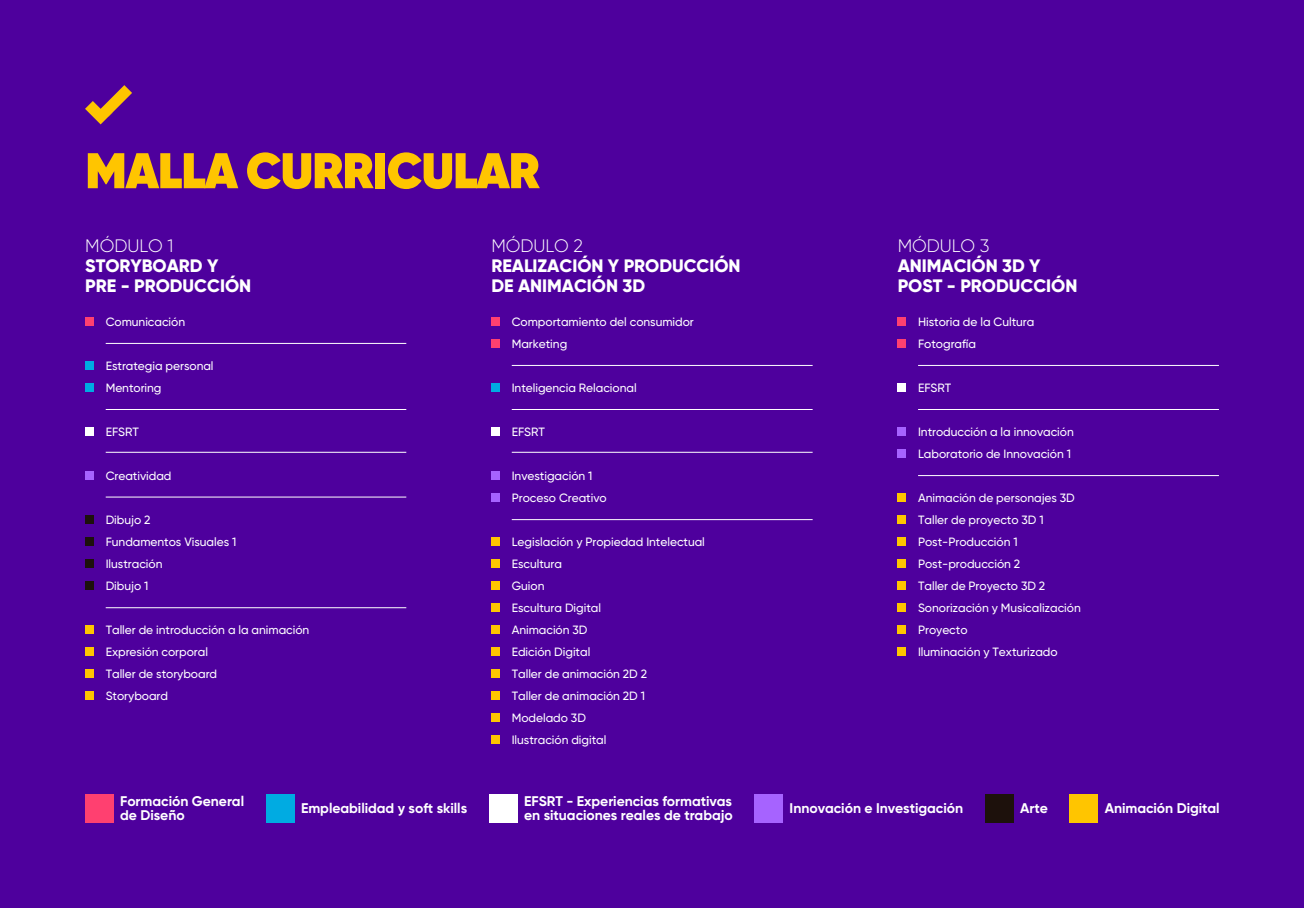
<style>
.page{position:relative;width:1304px;height:908px;background:#fff}
.page>*{position:absolute;margin:0;border:0;box-sizing:border-box;transform-origin:0 0}
.t1{font:800 50px "Gilroy";letter-spacing:-.02em;color:#ffc500}
.t2{font:800 18px/20px "Gilroy";letter-spacing:-.005em;color:#fff}
.t3{font:300 18px "Gilroy";letter-spacing:-.005em;color:#fff}
.t4{font:700 14px/14px "Gilroy";letter-spacing:-.005em;color:#fff}
.t5{font:500 12px/22px "Gilroy";letter-spacing:-.005em;color:#fff}
</style>
<div class="page">
<div style="left:0;top:0;width:1304px;height:907px;background:#4e009d"></div>
<svg style="left:85px;top:85px;width:47px;height:39px"></svg>
<div style="left:85px;top:794px;width:28px;height:28px;background:#ff4070"></div>
<hr style="left:918px;top:365px;width:301px;height:1px;background:#fff">
<hr style="left:918px;top:409px;width:301px;height:1px;background:#fff">
<hr style="left:918px;top:475px;width:301px;height:1px;background:#fff">
<div style="left:898px;top:317px;width:8px;height:8px;background:#ff4070"></div>
<div style="left:898px;top:339px;width:8px;height:8px;background:#ff4070"></div>
<div style="left:898px;top:383px;width:8px;height:8px;background:#fff"></div>
<div style="left:898px;top:427px;width:8px;height:8px;background:#a663ff"></div>
<div style="left:898px;top:449px;width:8px;height:8px;background:#a663ff"></div>
<div style="left:898px;top:537px;width:8px;height:8px;background:#ffc500"></div>
<div style="left:898px;top:559px;width:8px;height:8px;background:#ffc500"></div>
<div style="left:898px;top:581px;width:8px;height:8px;background:#ffc500"></div>
<div style="left:898px;top:603px;width:8px;height:8px;background:#ffc500"></div>
<div style="left:898px;top:625px;width:8px;height:8px;background:#ffc500"></div>
<div style="left:898px;top:647px;width:8px;height:8px;background:#ffc500"></div>
<div style="left:266px;top:794px;width:28px;height:28px;background:#00abe2"></div>
<div style="left:489px;top:794px;width:28px;height:28px;background:#fff"></div>
<div style="left:755px;top:794px;width:28px;height:28px;background:#a663ff"></div>
<div style="left:1070px;top:794px;width:28px;height:28px;background:#ffc500"></div>
<div style="left:985px;top:794px;width:28px;height:28px;background:#1d110c"></div>
<hr style="left:512px;top:451px;width:301px;height:1px;background:#fff">
<hr style="left:512px;top:519px;width:301px;height:1px;background:#fff">
<hr style="left:512px;top:409px;width:301px;height:1px;background:#fff">
<hr style="left:512px;top:365px;width:301px;height:1px;background:#fff">
<div style="left:491px;top:317px;width:9px;height:8px;background:#ff4070"></div>
<div style="left:491px;top:339px;width:9px;height:8px;background:#ff4070"></div>
<div style="left:491px;top:383px;width:9px;height:8px;background:#00abe2"></div>
<div style="left:491px;top:427px;width:9px;height:8px;background:#fff"></div>
<div style="left:491px;top:471px;width:9px;height:8px;background:#a663ff"></div>
<div style="left:491px;top:493px;width:9px;height:8px;background:#a663ff"></div>
<div style="left:898px;top:493px;width:8px;height:8px;background:#ffc500"></div>
<div style="left:898px;top:515px;width:8px;height:8px;background:#ffc500"></div>
<div style="left:491px;top:625px;width:9px;height:8px;background:#ffc500"></div>
<div style="left:491px;top:647px;width:9px;height:8px;background:#ffc500"></div>
<div style="left:491px;top:669px;width:9px;height:8px;background:#ffc500"></div>
<div style="left:491px;top:691px;width:9px;height:8px;background:#ffc500"></div>
<div style="left:491px;top:713px;width:9px;height:8px;background:#ffc500"></div>
<div style="left:491px;top:735px;width:9px;height:8px;background:#ffc500"></div>
<div style="left:85px;top:625px;width:9px;height:8px;background:#ffc500"></div>
<div style="left:85px;top:647px;width:9px;height:8px;background:#ffc500"></div>
<div style="left:85px;top:669px;width:9px;height:8px;background:#ffc500"></div>
<div style="left:85px;top:691px;width:9px;height:8px;background:#ffc500"></div>
<div style="left:491px;top:537px;width:9px;height:8px;background:#ffc500"></div>
<div style="left:491px;top:559px;width:9px;height:8px;background:#ffc500"></div>
<div style="left:491px;top:581px;width:9px;height:8px;background:#ffc500"></div>
<div style="left:491px;top:603px;width:9px;height:8px;background:#ffc500"></div>
<hr style="left:106px;top:343px;width:300px;height:1px;background:#fff">
<hr style="left:106px;top:409px;width:300px;height:1px;background:#fff">
<hr style="left:106px;top:451px;width:300px;height:1px;background:#fff">
<hr style="left:106px;top:496px;width:300px;height:1px;background:#fff">
<hr style="left:106px;top:607px;width:300px;height:1px;background:#fff">
<div style="left:85px;top:317px;width:9px;height:8px;background:#ff4070"></div>
<div style="left:85px;top:361px;width:9px;height:8px;background:#00abe2"></div>
<div style="left:85px;top:383px;width:9px;height:8px;background:#00abe2"></div>
<div style="left:85px;top:427px;width:9px;height:8px;background:#fff"></div>
<div style="left:85px;top:515px;width:9px;height:8px;background:#1d110c"></div>
<div style="left:85px;top:537px;width:9px;height:8px;background:#1d110c"></div>
<div style="left:85px;top:559px;width:9px;height:8px;background:#1d110c"></div>
<div style="left:85px;top:581px;width:9px;height:8px;background:#1d110c"></div>
<div style="left:85px;top:471px;width:9px;height:8px;background:#a663ff"></div>
<h1 class="t1" style="left:85px;top:139px;width:456px">MALLA CURRICULAR</h1>
<h2 class="t3" style="left:85px;top:235px;width:90px">MÓDULO 1</h2>
<h2 class="t2" style="left:85px;top:255px;width:167px">STORYBOARD Y<br>PRE - PRODUCCIÓN</h2>
<p class="t5" style="left:106px;top:310px;width:81px">Comunicación</p>
<p class="t5" style="left:106px;top:354px;width:109px">Estrategia personal<br>Mentoring</p>
<p class="t5" style="left:106px;top:420px;width:35px">EFSRT</p>
<p class="t5" style="left:106px;top:464px;width:67px">Creatividad</p>
<p class="t5" style="left:106px;top:508px;width:132px">Dibujo 2<br>Fundamentos Visuales 1<br>Ilustración<br>Dibujo 1</p>
<p class="t5" style="left:106px;top:618px;width:205px">Taller de introducción a la animación<br>Expresión corporal<br>Taller de storyboard<br>Storyboard</p>
<h2 class="t3" style="left:491px;top:235px;width:93px">MÓDULO 2</h2>
<h2 class="t2" style="left:491px;top:255px;width:251px">REALIZACIÓN Y PRODUCCIÓN<br>DE ANIMACIÓN 3D</h2>
<p class="t5" style="left:512px;top:310px;width:184px">Comportamiento del consumidor<br>Marketing</p>
<p class="t5" style="left:512px;top:376px;width:126px">Inteligencia Relacional</p>
<p class="t5" style="left:512px;top:420px;width:35px">EFSRT</p>
<p class="t5" style="left:512px;top:464px;width:96px">Investigación 1<br>Proceso Creativo</p>
<p class="t5" style="left:512px;top:530px;width:195px">Legislación y Propiedad Intelectual<br>Escultura<br>Guion<br>Escultura Digital<br>Animación 3D<br>Edición Digital<br>Taller de animación 2D 2<br>Taller de animación 2D 1<br>Modelado 3D<br>Ilustración digital</p>
<h2 class="t3" style="left:898px;top:235px;width:93px">MÓDULO 3</h2>
<h2 class="t2" style="left:898px;top:255px;width:181px">ANIMACIÓN 3D Y<br>POST - PRODUCCIÓN</h2>
<p class="t5" style="left:918px;top:310px;width:118px">Historia de la Cultura<br>Fotografía</p>
<p class="t5" style="left:918px;top:376px;width:35px">EFSRT</p>
<p class="t5" style="left:918px;top:420px;width:157px">Introducción a la innovación<br>Laboratorio de Innovación 1</p>
<p class="t5" style="left:918px;top:486px;width:164px">Animación de personajes 3D<br>Taller de proyecto 3D 1<br>Post-Producción 1<br>Post-producción 2<br>Taller de Proyecto 3D 2<br>Sonorización y Musicalización<br>Proyecto<br>Iluminación y Texturizado</p>
<p class="t4" style="left:120px;top:793px;width:125px">Formación General de Diseño</p>
<p class="t4" style="left:301px;top:800px;width:168px">Empleabilidad y soft skills</p>
<p class="t4" style="left:524px;top:793px;width:210px">EFSRT - Experiencias formativas en situaciones reales de trabajo</p>
<p class="t4" style="left:790px;top:800px;width:175px">Innovación e Investigación</p>
<p class="t4" style="left:1020px;top:800px;width:29px">Arte</p>
<p class="t4" style="left:1105px;top:800px;width:117px">Animación Digital</p>
</div>
